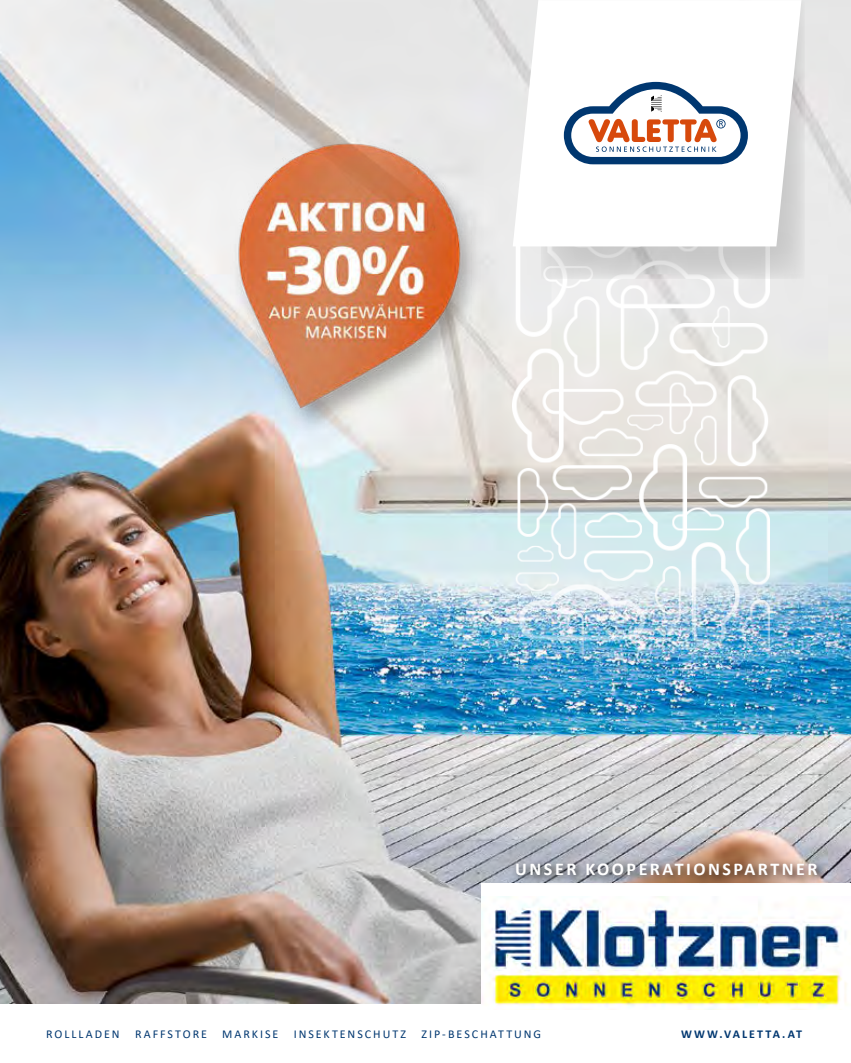
<style>
.page{position:relative;width:851px;height:1063px;background:#fff}
.page>*{position:absolute;margin:0;border:0;box-sizing:border-box;transform-origin:0 0}
.t1{font:700 18px "Calibri";letter-spacing:.14em;color:#fff}
.t2{font:12px "Calibri";letter-spacing:.165em;color:#003770}
.t3{font:700 12px "Calibri";letter-spacing:.165em;color:#003770}
</style>
<div class="page">
<img style="left:0;top:0;width:850px;height:1003px">
<img style="left:230px;top:140px;width:253px;height:296px">
<img style="left:512px;top:246px;width:269px;height:613px">
<svg style="left:540px;top:0;width:264px;height:278px;background:#d4d4d4"></svg>
<svg style="left:512px;top:0;width:289px;height:246px"></svg>
<svg style="left:563px;top:82px;width:184px;height:82px"></svg>
<img style="left:0;top:0;width:1px;height:400px">
<hr style="left:0;top:798px;width:1px;height:162px;background:#003770">
<div style="left:482px;top:883px;width:368px;height:116px;background:#fff"></div>
<div style="left:511px;top:859px;width:316px;height:27px;background:#000;opacity:.75"></div>
<img style="left:482px;top:896px;width:368px;height:114px">
<h1 class="t1" style="left:515px;top:856px;width:304px">UNSER KOOPERATIONSPARTNER</h1>
<p class="t2" style="left:46px;top:1026px;width:75px">ROLLLADEN</p>
<p class="t2" style="left:135px;top:1026px;width:73px">RAFFSTORE</p>
<p class="t2" style="left:222px;top:1026px;width:58px">MARKISE</p>
<p class="t2" style="left:294px;top:1026px;width:114px">INSEKTENSCHUTZ</p>
<p class="t2" style="left:421px;top:1026px;width:121px">ZIP-BESCHATTUNG</p>
<p class="t3" style="left:681px;top:1026px;width:123px">WWW.VALETTA.AT</p>
</div>
